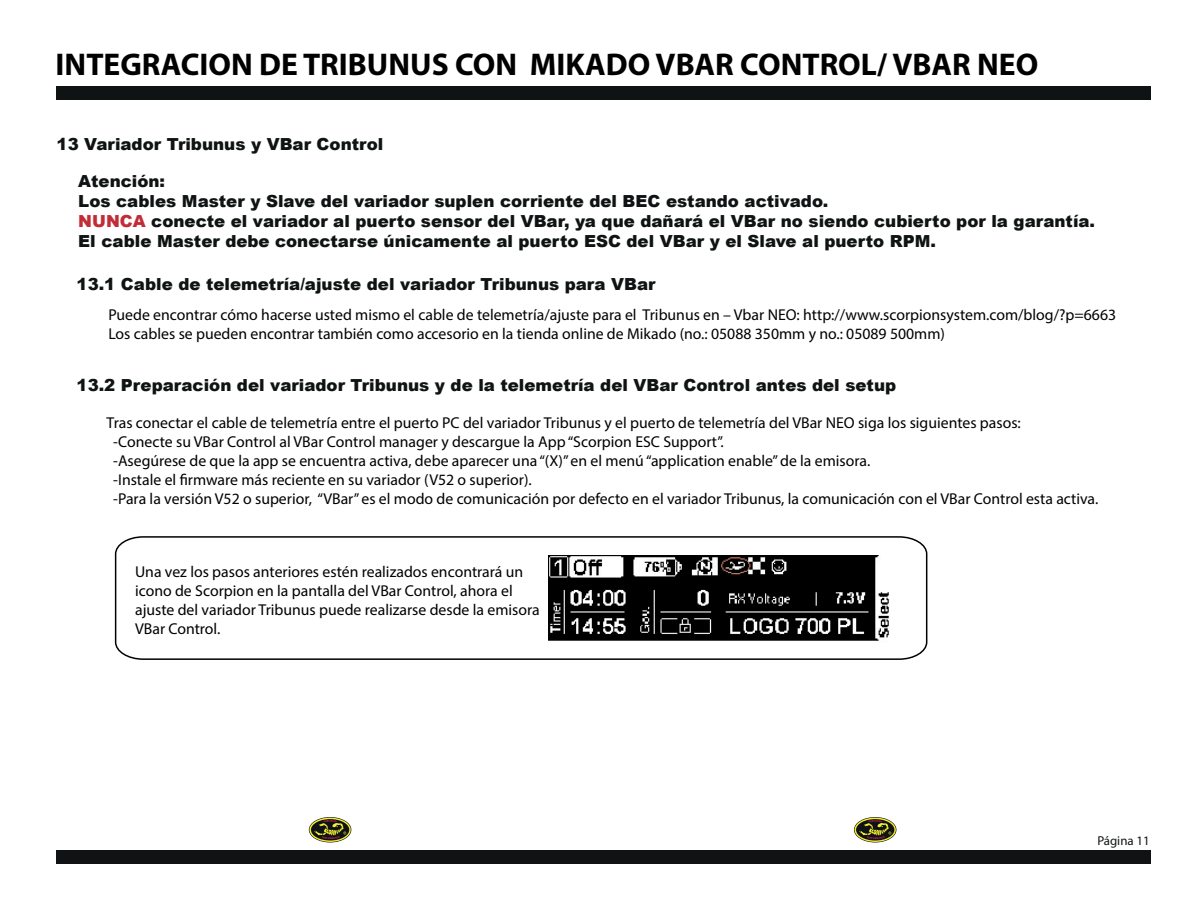
<style>
.page{position:relative;width:1200px;height:900px;background:#fff}
.page>*{position:absolute;margin:0;border:0;box-sizing:border-box;transform-origin:0 0}
.t1{font:700 31.5px "Myriad Pro";color:#000001}
.t2{font:900 16.65px/20px "Arial";color:#0f1313}
.t3{font:15.75px/18.9px "Myriad Pro";color:#000001}
.t4{font:12.9px "Myriad Pro";color:#0f1313}
.s1{color:#c12c37}
</style>
<div class="page">
<div style="left:56px;top:86px;width:549px;height:13px;background:#0f1313"></div>
<div style="left:56px;top:851px;width:549px;height:13px;background:#0f1313"></div>
<svg style="left:309px;top:817px;width:42px;height:25px"></svg>
<svg style="left:309px;top:818px;width:42px;height:24px"></svg>
<svg style="left:311px;top:819px;width:38px;height:22px"></svg>
<svg style="left:314px;top:820px;width:32px;height:19px"></svg>
<div style="left:601px;top:86px;width:550px;height:13px;background:#0f1313"></div>
<div style="left:601px;top:851px;width:550px;height:13px;background:#0f1313"></div>
<svg style="left:854px;top:817px;width:42px;height:26px"></svg>
<svg style="left:855px;top:818px;width:41px;height:24px"></svg>
<svg style="left:856px;top:819px;width:38px;height:22px"></svg>
<svg style="left:859px;top:820px;width:32px;height:19px"></svg>
<svg style="left:114px;top:536px;width:814px;height:124px"></svg>
<h1 class="t1" style="left:56px;top:44px;width:984px">INTEGRACION DE TRIBUNUS CON MIKADO VBAR CONTROL/ VBAR NEO</h1>
<p class="t2" style="left:57px;top:134px;width:328px">13 Variador Tribunus y VBar Control</p>
<p class="t2" style="left:78px;top:170px;width:1018px">Atención:<br>Los cables Master y Slave del variador suplen corriente del BEC estando activado.<br><span class="s1">NUNCA</span> conecte el variador al puerto sensor del VBar, ya que dañará el VBar no siendo cubierto por la garantía.<br>El cable Master debe conectarse únicamente al puerto ESC del VBar y el Slave al puerto RPM.</p>
<p class="t2" style="left:77px;top:273px;width:581px">13.1 Cable de telemetría/ajuste del variador Tribunus para VBar</p>
<p class="t3" style="left:108px;top:305px;width:1009px">Puede encontrar cómo hacerse usted mismo el cable de telemetría/ajuste para el Tribunus en – Vbar NEO: http://www.scorpionsystem.com/blog/?p=6663<br>Los cables se pueden encontrar también como accesorio en la tienda online de Mikado (no.: 05088 350mm y no.: 05089 500mm)</p>
<p class="t2" style="left:77px;top:374px;width:821px">13.2 Preparación del variador Tribunus y de la telemetría del VBar Control antes del setup</p>
<p class="t3" style="left:113px;top:413px;width:987px;text-indent:-7px">Tras conectar el cable de telemetría entre el puerto PC del variador Tribunus y el puerto de telemetría del VBar NEO siga los siguientes pasos:<br>-Conecte su VBar Control al VBar Control manager y descargue la App “Scorpion ESC Support”.<br>-Asegúrese de que la app se encuentra activa, debe aparecer una “(X)” en el menú “application enable” de la emisora.<br>-Instale el firmware más reciente en su variador (V52 o superior).<br>-Para la versión V52 o superior, “VBar” es el modo de comunicación por defecto en el variador Tribunus, la comunicación con el VBar Control esta activa.</p>
<p class="t3" style="left:135px;top:562px;width:406px">Una vez los pasos anteriores estén realizados encontrará un icono de Scorpion en la pantalla del VBar Control, ahora el ajuste del variador Tribunus puede realizarse desde la emisora VBar Control.</p>
<p class="t4" style="left:1097px;top:833px;width:54px">Página 11</p>
</div>
